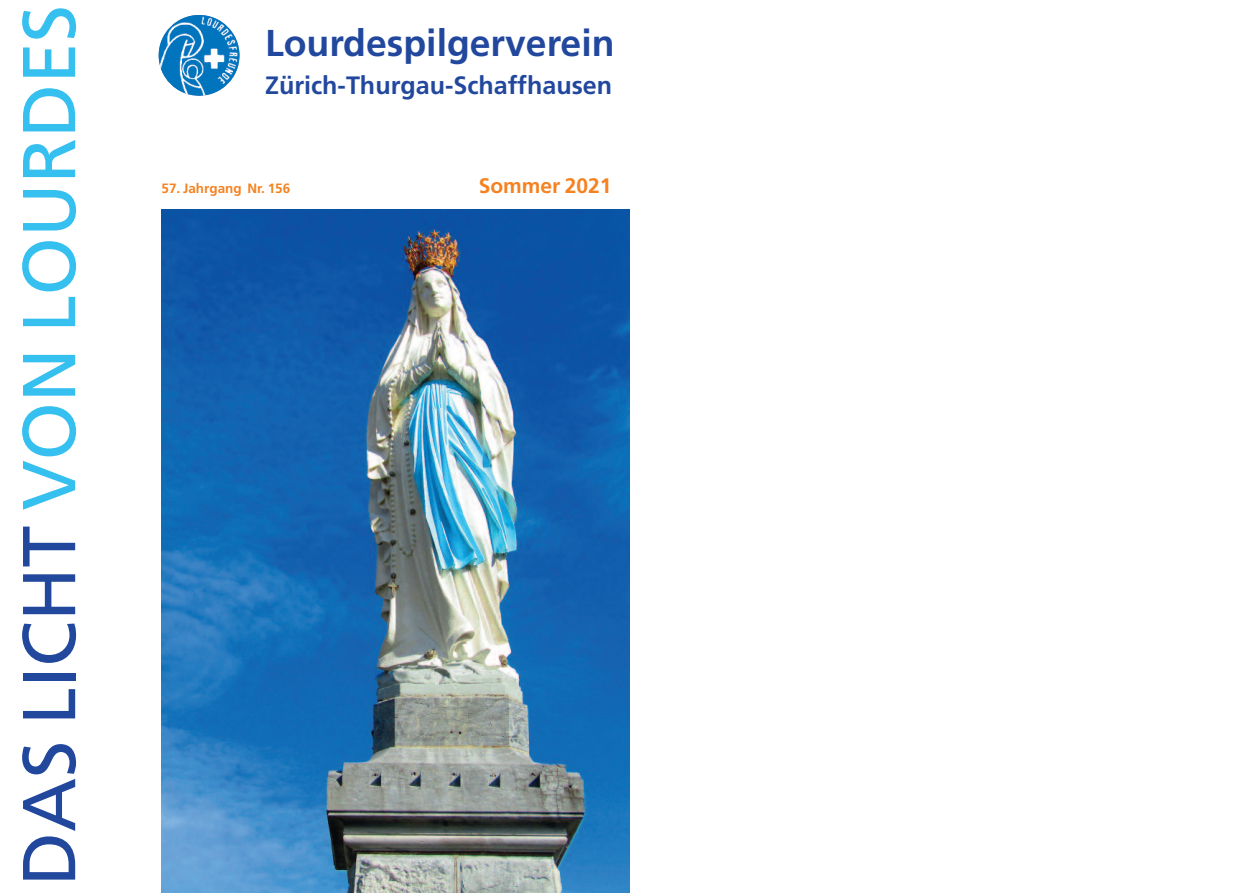
<style>
.page{position:relative;width:1259px;height:893px;background:#fff}
.page>*{position:absolute;margin:0;border:0;box-sizing:border-box;transform-origin:0 0}
.t1{font:74.7px "Frutiger";color:#35c0f0}
.t2{font:700 37.35px "Frutiger";color:#22489e}
.t3{font:700 25.05px "Frutiger";color:#22489e}
.t4{font:700 21px "Frutiger";color:#f58220}
.t5{font:700 13.5px "Frutiger";color:#f58220}
.s1{color:#22489e}
</style>
<div class="page">
<img style="left:162px;top:210px;width:467px;height:683px">
<img style="left:159px;top:15px;width:80px;height:81px;border-radius:50%">
<h1 class="t1" style="left:19px;top:886px;width:882px;rotate:-90deg"><span class="s1">DAS LICHT</span> VON LOURDES</h1>
<h2 class="t2" style="left:265px;top:28px;width:351px">Lourdespilgerverein</h2>
<p class="t3" style="left:265px;top:75px;width:349px">Zürich-Thurgau-Schaffhausen</p>
<p class="t5" style="left:162px;top:182px;width:130px">57. Jahrgang Nr. 156</p>
<p class="t4" style="left:479px;top:177px;width:134px">Sommer 2021</p>
</div>
